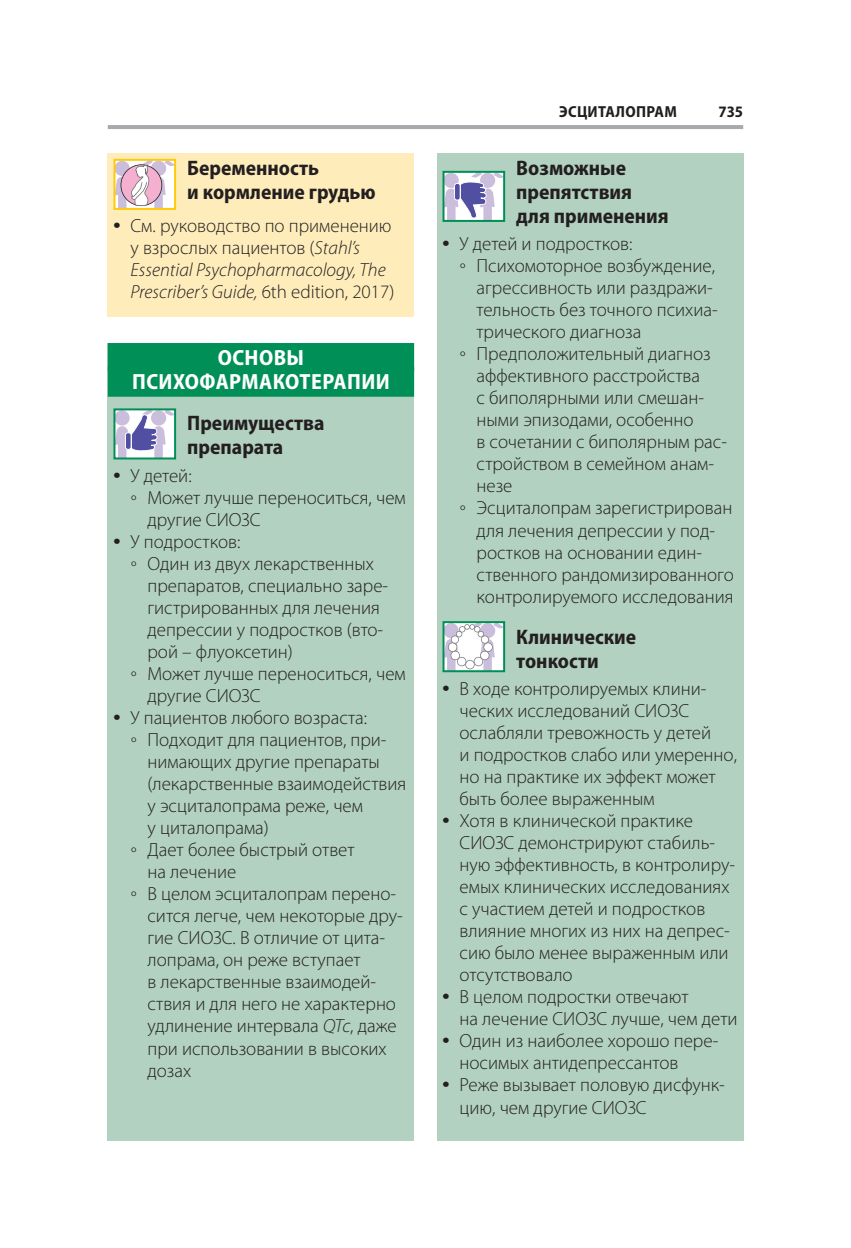
<style>
.page{position:relative;width:851px;height:1248px;background:#fff}
.page>*{position:absolute;margin:0;border:0;box-sizing:border-box;transform-origin:0 0}
.t1{font:700 semi-condensed 22px/24px "Myriad Pro";letter-spacing:.02em;color:#fff;text-align:center}
.t2{font:700 semi-condensed 21px/24px "Myriad Pro";color:#231f20}
.t3{font:300 19px/22px "Myriad Pro";color:#231f20}
.t4{font:700 semi-condensed 16px "Myriad Pro";color:#231f20}
.s1{font-family:"Times New Roman";font-weight:700;font-size:20px}
.s2{font-style:italic}
.s3{font-family:"Times New Roman";font-weight:400}
</style>
<div class="page">
<hr style="left:108px;top:125px;width:635px;height:4px;background:#a8a9ad">
<div style="left:437px;top:153px;width:306px;height:987px;background:#b2d1c0"></div>
<svg style="left:445px;top:174px;width:57px;height:45px;background:#c2bedc"></svg>
<div style="left:442px;top:171px;width:63px;height:51px;border:2px solid #009057"></div>
<svg style="left:445px;top:624px;width:57px;height:45px;background:#e4e1ea"></svg>
<div style="left:442px;top:621px;width:63px;height:51px;border:2px solid #009057"></div>
<div style="left:108px;top:343px;width:306px;height:797px;background:#b2d1c0"></div>
<div style="left:108px;top:343px;width:306px;height:28px;background:#009057"></div>
<div style="left:108px;top:366px;width:306px;height:30px;background:#009057"></div>
<svg style="left:116px;top:411px;width:57px;height:45px;background:#c3bedc"></svg>
<div style="left:113px;top:408px;width:63px;height:51px;border:2px solid #009057"></div>
<div style="left:108px;top:153px;width:306px;height:163px;background:#feedbb"></div>
<svg style="left:116px;top:162px;width:57px;height:45px;background:#e0c7d9"></svg>
<div style="left:113px;top:159px;width:63px;height:51px;border:2px solid #feca0a"></div>
<p class="t2" style="left:187px;top:156px;width:190px">Беременность<br>и кормление грудью</p>
<p class="t3" style="left:130px;top:214px;width:265px;text-indent:-17px"><span class="s1">•</span> См. руководство по применению у взрослых пациентов (<span class="s2">Stahl’s Essential Psychopharmacology, The Prescriber’s Guide,</span> 6th edition, 2017)</p>
<p class="t1" style="left:132px;top:346px;width:259px">ОСНОВЫ<br>ПСИХОФАРМАКОТЕРАПИИ</p>
<p class="t2" style="left:187px;top:411px;width:139px">Преимущества препарата</p>
<p class="t3" style="left:113px;top:464px;width:80px"><span class="s1">•</span> У детей:</p>
<p class="t3" style="left:130px;top:486px;width:277px"><span class="s3">◦</span> Может лучше переноситься, чем</p>
<p class="t3" style="left:147px;top:508px;width:115px">другие СИОЗС</p>
<p class="t3" style="left:113px;top:530px;width:128px"><span class="s1">•</span> У подростков:</p>
<p class="t3" style="left:130px;top:552px;width:245px"><span class="s3">◦</span> Один из двух лекарственных</p>
<p class="t3" style="left:147px;top:574px;width:242px">препаратов, специально заре-</p>
<p class="t3" style="left:147px;top:596px;width:234px">гистрированных для лечения</p>
<p class="t3" style="left:147px;top:618px;width:237px">депрессии у подростков (вто-</p>
<p class="t3" style="left:147px;top:640px;width:147px">рой – флуоксетин)</p>
<p class="t3" style="left:130px;top:662px;width:277px"><span class="s3">◦</span> Может лучше переноситься, чем</p>
<p class="t3" style="left:147px;top:684px;width:115px">другие СИОЗС</p>
<p class="t3" style="left:113px;top:706px;width:255px"><span class="s1">•</span> У пациентов любого возраста:</p>
<p class="t3" style="left:130px;top:728px;width:257px"><span class="s3">◦</span> Подходит для пациентов, при-</p>
<p class="t3" style="left:147px;top:750px;width:234px">нимающих другие препараты</p>
<p class="t3" style="left:147px;top:772px;width:260px">(лекарственные взаимодействия</p>
<p class="t3" style="left:147px;top:794px;width:217px">у эсциталопрама реже, чем</p>
<p class="t3" style="left:147px;top:816px;width:123px">у циталопрама)</p>
<p class="t3" style="left:130px;top:838px;width:226px"><span class="s3">◦</span> Дает более быстрый ответ</p>
<p class="t3" style="left:147px;top:860px;width:90px">на лечение</p>
<p class="t3" style="left:130px;top:882px;width:267px"><span class="s3">◦</span> В целом эсциталопрам перено-</p>
<p class="t3" style="left:147px;top:904px;width:257px">сится легче, чем некоторые дру-</p>
<p class="t3" style="left:147px;top:926px;width:239px">гие СИОЗС. В отличие от цита-</p>
<p class="t3" style="left:147px;top:948px;width:215px">лопрама, он реже вступает</p>
<p class="t3" style="left:147px;top:970px;width:230px">в лекарственные взаимодей-</p>
<p class="t3" style="left:147px;top:992px;width:250px">ствия и для него не характерно</p>
<p class="t3" style="left:147px;top:1014px;width:250px">удлинение интервала <span class="s2">QTc</span>, даже</p>
<p class="t3" style="left:147px;top:1036px;width:241px">при использовании в высоких</p>
<p class="t3" style="left:147px;top:1058px;width:45px">дозах</p>
<p class="t4" style="left:559px;top:103px;width:20px">Эсциталопрам</p>
<p class="t4" style="left:718px;top:103px;width:26px">735</p>
<p class="t2" style="left:516px;top:156px;width:154px">Возможные препятствия для применения</p>
<p class="t3" style="left:442px;top:233px;width:191px"><span class="s1">•</span> У детей и подростков:</p>
<p class="t3" style="left:459px;top:255px;width:257px"><span class="s3">◦</span> Психомоторное возбуждение,</p>
<p class="t3" style="left:476px;top:277px;width:238px">агрессивность или раздражи-</p>
<p class="t3" style="left:476px;top:299px;width:242px">тельность без точного психиа-</p>
<p class="t3" style="left:476px;top:321px;width:166px">трического диагноза</p>
<p class="t3" style="left:459px;top:343px;width:253px"><span class="s3">◦</span> Предположительный диагноз</p>
<p class="t3" style="left:476px;top:365px;width:225px">аффективного расстройства</p>
<p class="t3" style="left:476px;top:387px;width:229px">с биполярными или смешан-</p>
<p class="t3" style="left:476px;top:409px;width:218px">ными эпизодами, особенно</p>
<p class="t3" style="left:476px;top:431px;width:252px">в сочетании с биполярным рас-</p>
<p class="t3" style="left:476px;top:453px;width:239px">стройством в семейном анам-</p>
<p class="t3" style="left:476px;top:475px;width:37px">незе</p>
<p class="t3" style="left:459px;top:497px;width:274px"><span class="s3">◦</span> Эсциталопрам зарегистрирован</p>
<p class="t3" style="left:476px;top:519px;width:240px">для лечения депрессии у под-</p>
<p class="t3" style="left:476px;top:541px;width:227px">ростков на основании един-</p>
<p class="t3" style="left:476px;top:563px;width:259px">ственного рандомизированного</p>
<p class="t3" style="left:476px;top:585px;width:259px">контролируемого исследования</p>
<p class="t2" style="left:516px;top:624px;width:121px">Клинические тонкости</p>
<p class="t3" style="left:459px;top:677px;width:279px;text-indent:-17px"><span class="s1">•</span> В ходе контролируемых клини&shy;ческих исследований СИОЗС ослабляли тревожность у детей<br>и подростков слабо или умеренно, но на практике их эффект может быть более выраженным</p>
<p class="t3" style="left:459px;top:809px;width:277px;text-indent:-17px"><span class="s1">•</span> Хотя в клинической практике<br>СИОЗС демонстрируют стабиль&shy;ную эффективность, в контролиру&shy;емых клинических исследованиях с участием детей и подростков влияние многих из них на депрес&shy;сию было менее выраженным или отсутствовало</p>
<p class="t3" style="left:459px;top:985px;width:279px;text-indent:-17px"><span class="s1">•</span> В целом подростки отвечают<br>на лечение СИОЗС лучше, чем дети</p>
<p class="t3" style="left:459px;top:1029px;width:260px;text-indent:-17px"><span class="s1">•</span> Один из наиболее хорошо пере&shy;носимых антидепрессантов</p>
<p class="t3" style="left:459px;top:1073px;width:267px;text-indent:-17px"><span class="s1">•</span> Реже вызывает половую дисфунк&shy;цию, чем другие СИОЗС</p>
</div>
